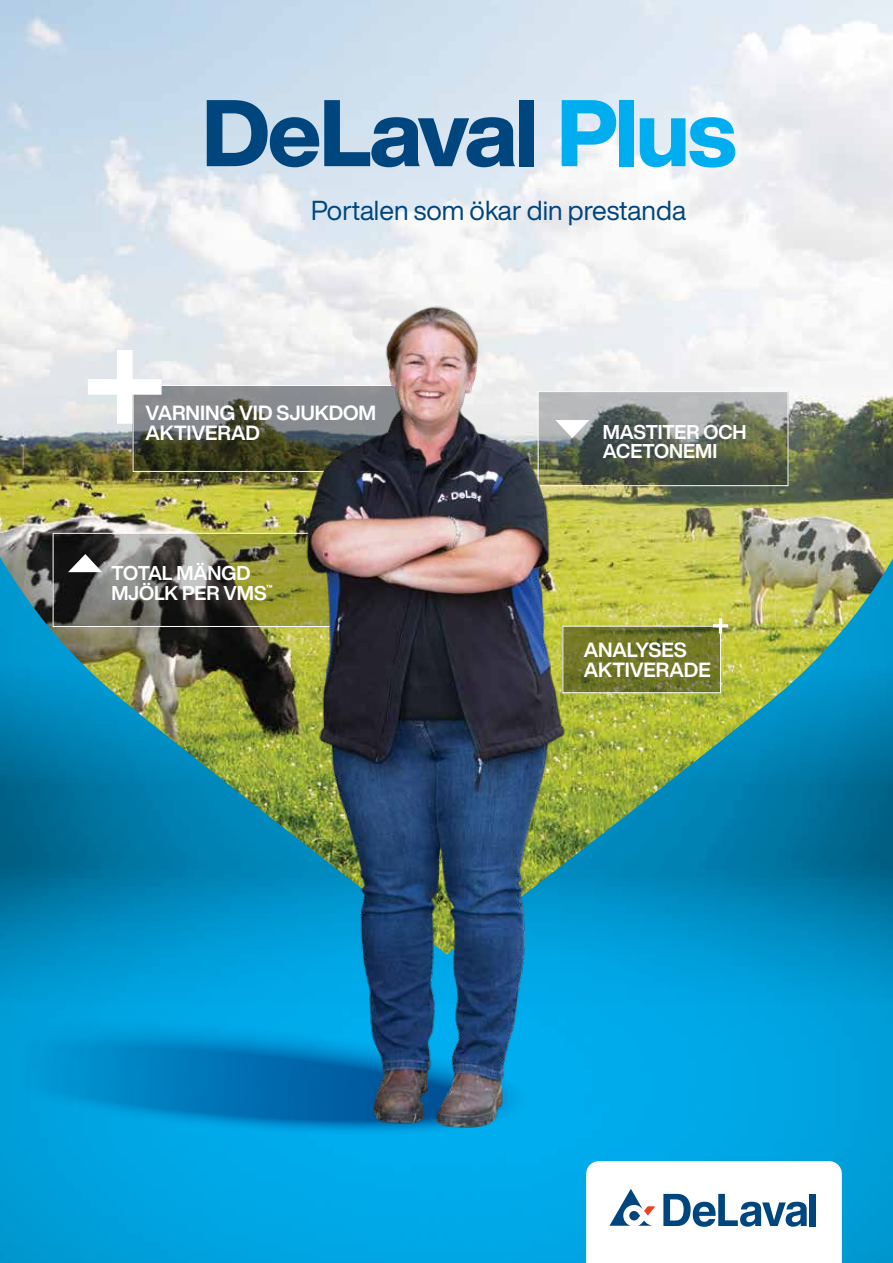
<style>
.page{position:relative;width:893px;height:1263px;background:#fff}
.page>*{position:absolute;margin:0;border:0;box-sizing:border-box;transform-origin:0 0}
.t1{font:800 92.7px "Helvetica Now Display";letter-spacing:-.025em;color:#00467e}
.t2{font:27px "Helvetica Now Display";color:#00467e}
.t3{font:700 20.25px/20.1px "Helvetica Now Display";letter-spacing:-.005em;color:#fff}
.t4{font:700 19.65px/19.5px "Helvetica Now Display";letter-spacing:-.01em;color:#fff}
.s1{color:#00aeef}
</style>
<div class="page">
<svg style="left:0;top:954px;width:893px;height:309px;fill:#00a5e3"></svg>
<img style="left:0;top:0;width:893px;height:954px">
<svg style="left:135px;top:387px;width:166px;height:83px"></svg>
<svg style="left:579px;top:628px;width:140px;height:63px;fill:#727727"></svg>
<div style="left:133px;top:385px;width:320px;height:87px;border:1px solid #fff"></div>
<svg style="left:88px;top:350px;width:74px;height:74px"></svg>
<div style="left:562px;top:626px;width:159px;height:67px;border:1px solid #fff"></div>
<svg style="left:713px;top:618px;width:15px;height:15px"></svg>
<svg style="left:55px;top:535px;width:246px;height:90px"></svg>
<div style="left:53px;top:533px;width:305px;height:94px;border:1px solid #fff"></div>
<svg style="left:68px;top:554px;width:34px;height:18px"></svg>
<svg style="left:579px;top:393px;width:207px;height:91px"></svg>
<div style="left:538px;top:391px;width:250px;height:95px;border:1px solid #fff"></div>
<svg style="left:579px;top:420px;width:11px;height:18px"></svg>
<svg style="left:586px;top:1161px;width:256px;height:102px"></svg>
<svg style="left:0;top:1006px;width:541px;height:141px"></svg>
<img style="left:301px;top:299px;width:278px;height:843px">
<h1 class="t1" style="left:202px;top:70px;width:536px">DeLaval <span class="s1">Plus</span></h1>
<h2 class="t2" style="left:311px;top:192px;width:377px">Portalen som ökar din prestanda</h2>
<p class="t3" style="left:145px;top:403px;width:232px">VARNING VID SJUKDOM<br>AKTIVERAD</p>
<p class="t4" style="left:111px;top:563px;width:163px">TOTAL MÄNGD<br>MJÖLK PER VMS<sup>™</sup></p>
<p class="t4" style="left:603px;top:422px;width:145px">MASTITER OCH<br>ACETONEMI</p>
<p class="t3" style="left:584px;top:640px;width:128px">ANALYSES<br>AKTIVERADE</p>
</div>
